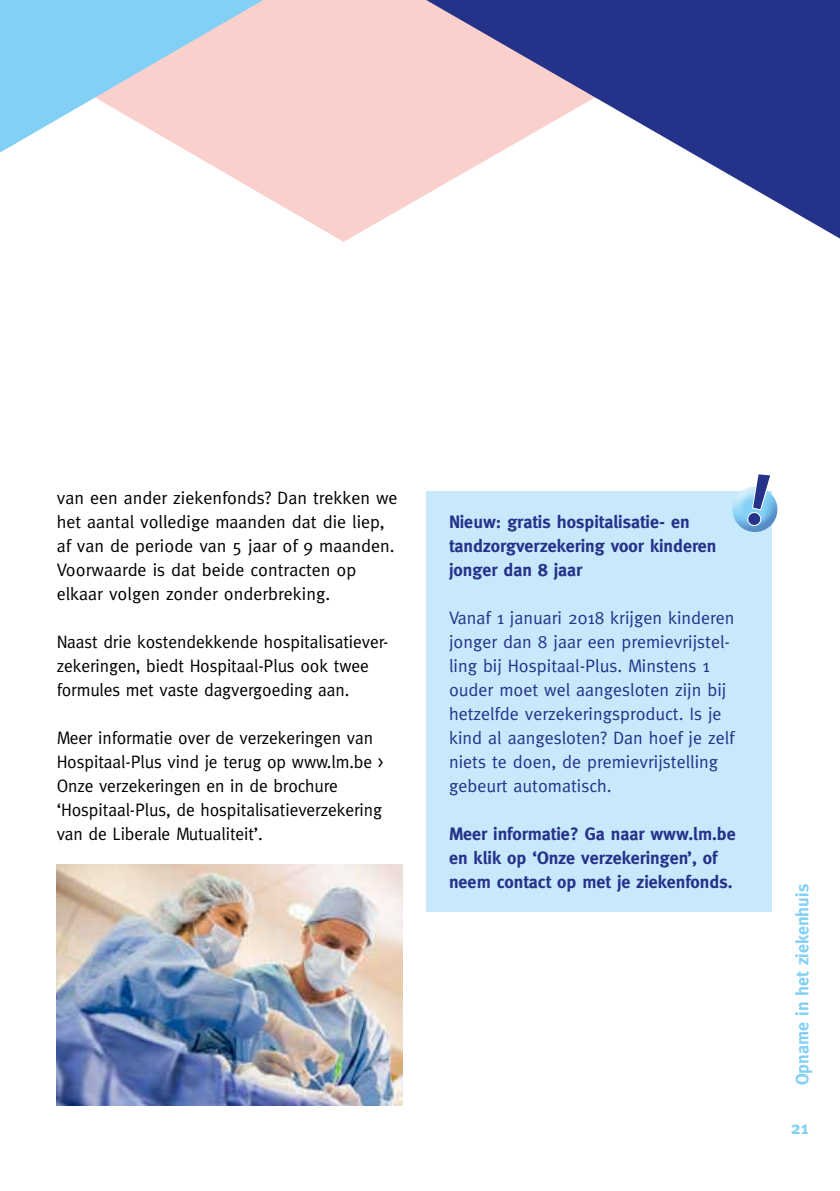
<style>
.page{position:relative;width:840px;height:1191px;background:#fff}
.page>*{position:absolute;margin:0;border:0;box-sizing:border-box;transform-origin:0 0}
.t1{font:18px/24px "Meta";letter-spacing:-.005em;color:#000}
.t2{font:18px/24px "Meta";color:#25328a}
.t3{font:700 18px/24px "Meta";color:#25328a}
.t4{font:700 18px "Meta";color:#82d0f5}
</style>
<div class="page">
<svg style="left:191px;top:0;width:235px;height:242px;fill:#fad0cd"></svg>
<svg style="left:0;top:0;width:263px;height:153px;background:#bed6e7"></svg>
<div style="left:426px;top:491px;width:345px;height:420px;background:#c8e8fb"></div>
<div style="left:729px;top:483px;width:48px;height:35px;background:#fff"></div>
<div style="left:729px;top:492px;width:48px;height:41px;background:#25328a;opacity:.41"></div>
<img style="left:57px;top:864px;width:345px;height:242px">
<svg style="left:426px;top:0;width:413px;height:238px"></svg>
<svg style="left:745px;top:487px;width:27px;height:41px"></svg>
<p class="t1" style="left:57px;top:485px;width:342px">van een ander ziekenfonds? Dan trekken we het aantal volledige maanden dat die liep, af van de periode van 5 jaar of 9 maanden.<br>Voorwaarde is dat beide contracten op elkaar volgen zonder onderbreking.</p>
<p class="t1" style="left:57px;top:630px;width:333px">Naast drie kostendekkende hospitalisatiever&shy;zekeringen, biedt Hospitaal-Plus ook twee formules met vaste dagvergoeding aan.</p>
<p class="t1" style="left:57px;top:726px;width:328px">Meer informatie over de verzekeringen van Hospitaal-Plus vind je terug op www.lm.be &gt;- Onze verzekeringen en in de brochure ‘Hospitaal-Plus, de hospitalisatieverzekering van de Liberale Mutualiteit’.</p>
<p class="t3" style="left:449px;top:510px;width:242px">Nieuw: gratis hospitalisatie- en</p>
<p class="t3" style="left:449px;top:534px;width:269px">tandzorgverzekering voor kinderen jonger dan 8 jaar</p>
<p class="t2" style="left:449px;top:606px;width:287px">Vanaf 1 januari 2018 krijgen kinderen jonger dan 8 jaar een premievrijstel&shy;ling bij Hospitaal-Plus. Minstens 1 ouder moet wel aangesloten zijn bij hetzelfde verzekeringsproduct. Is je kind al aangesloten? Dan hoef je zelf niets te doen, de premievrijstelling gebeurt automatisch.</p>
<p class="t3" style="left:449px;top:822px;width:288px">Meer informatie? Ga naar www.lm.be en klik op ‘Onze verzekeringen’, of neem contact op met je ziekenfonds.</p>
<p class="t4" style="left:791px;top:1085px;width:203px;rotate:-90deg">Opname in het ziekenhuis</p>
<p class="t4" style="left:790px;top:1117px;width:19px">21</p>
</div>
